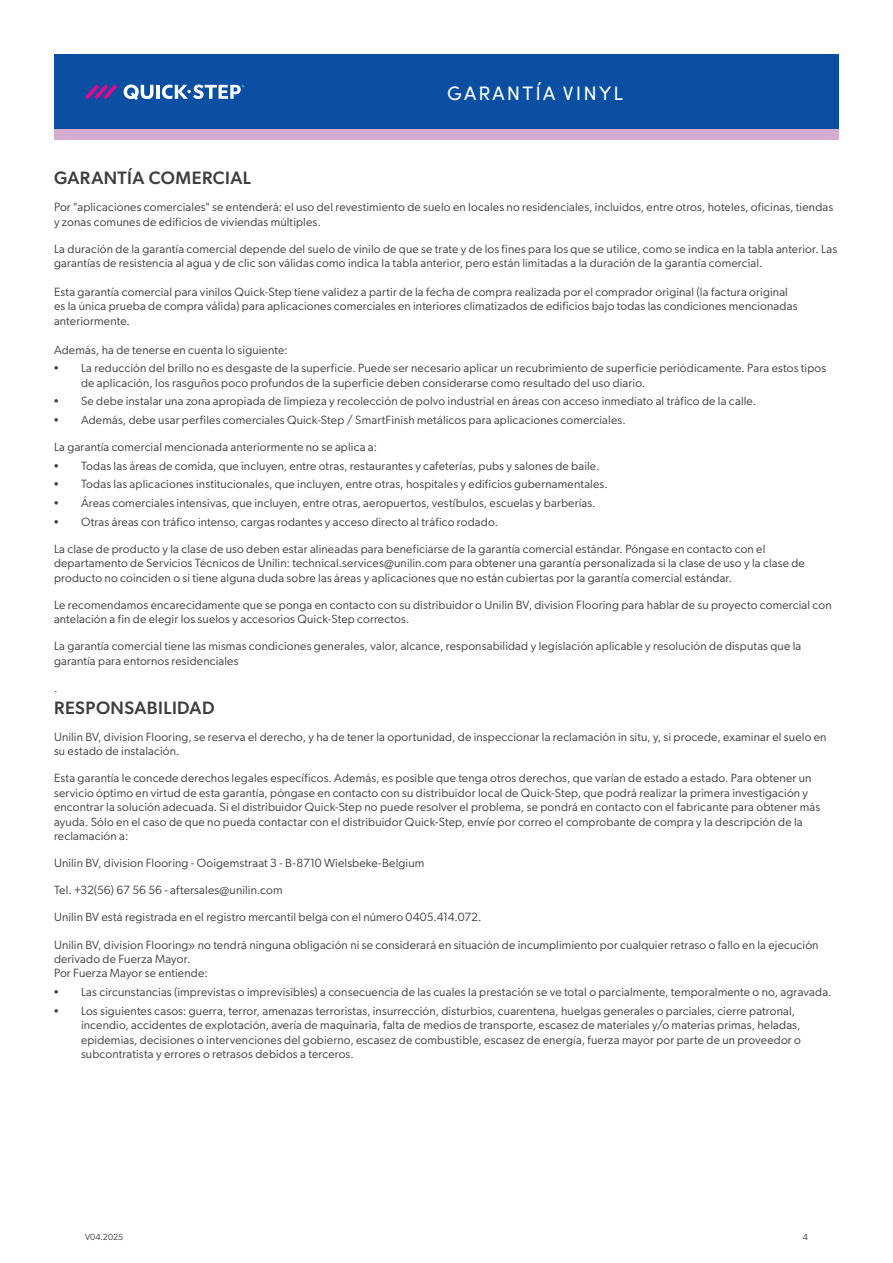
<style>
.page{position:relative;width:893px;height:1263px;background:#fff}
.page>*{position:absolute;margin:0;border:0;box-sizing:border-box;transform-origin:0 0}
.t1{font:19.5px "Sofia Pro";letter-spacing:.11em;color:#fff}
.Titel{font:500 18px "Gibson";letter-spacing:.02em;color:#3e3e3f}
.Body{font:12px/14.4px "Gibson";letter-spacing:.01em;color:#3e3e3f}
.t2{font:9px "Gibson";color:#3e3e3f}
</style>
<div class="page">
<div style="left:54px;top:54px;width:785px;height:75px;background:#0a4fa2"></div>
<div style="left:54px;top:129px;width:785px;height:11px;background:#d4add0"></div>
<svg style="left:85px;top:84px;width:32px;height:15px"></svg>
<svg style="left:124px;top:85px;width:29px;height:15px"></svg>
<hr style="left:156px;top:85px;width:4px;height:14px;background:#fff">
<svg style="left:162px;top:85px;width:82px;height:14px"></svg>
<h1 class="t1" style="left:447px;top:79px;width:177px">GARANTÍA VINYL</h1>
<p class="Titel" style="left:54px;top:165px;width:199px">GARANTÍA COMERCIAL</p>
<p class="Body" style="left:54px;top:199px;width:781px">Por "aplicaciones comerciales" se entenderá: el uso del revestimiento de suelo en locales no residenciales, incluidos, entre otros, hoteles, oficinas, tiendas y zonas comunes de edificios de viviendas múltiples.</p>
<p class="Body" style="left:54px;top:241px;width:785px">La duración de la garantía comercial depende del suelo de vinilo de que se trate y de los fines para los que se utilice, como se indica en la tabla anterior. Las garantías de resistencia al agua y de clic son válidas como indica la tabla anterior, pero están limitadas a la duración de la garantía comercial.</p>
<p class="Body" style="left:54px;top:284px;width:745px">Esta garantía comercial para vinilos Quick-Step tiene validez a partir de la fecha de compra realizada por el comprador original (la factura original es la única prueba de compra válida) para aplicaciones comerciales en interiores climatizados de edificios bajo todas las condiciones mencionadas anteriormente.</p>
<p class="Body" style="left:54px;top:342px;width:235px">Además, ha de tenerse en cuenta lo siguiente:</p>
<p class="Body" style="left:81px;top:360px;width:747px;text-indent:-27px">• La reducción del brillo no es desgaste de la superficie. Puede ser necesario aplicar un recubrimiento de superficie periódicamente. Para estos tipos de aplicación, los rasguños poco profundos de la superficie deben considerarse como resultado del uso diario.</p>
<p class="Body" style="left:54px;top:393px;width:704px">• Se debe instalar una zona apropiada de limpieza y recolección de polvo industrial en áreas con acceso inmediato al tráfico de la calle.</p>
<p class="Body" style="left:54px;top:412px;width:573px">• Además, debe usar perfiles comerciales Quick-Step / SmartFinish metálicos para aplicaciones comerciales.</p>
<p class="Body" style="left:54px;top:439px;width:325px">La garantía comercial mencionada anteriormente no se aplica a:</p>
<p class="Body" style="left:54px;top:458px;width:547px">• Todas las áreas de comida, que incluyen, entre otras, restaurantes y cafeterías, pubs y salones de baile.</p>
<p class="Body" style="left:54px;top:476px;width:555px">• Todas las aplicaciones institucionales, que incluyen, entre otras, hospitales y edificios gubernamentales.</p>
<p class="Body" style="left:54px;top:495px;width:543px">• Áreas comerciales intensivas, que incluyen, entre otras, aeropuertos, vestíbulos, escuelas y barberías.</p>
<p class="Body" style="left:54px;top:514px;width:446px">• Otras áreas con tráfico intenso, cargas rodantes y acceso directo al tráfico rodado.</p>
<p class="Body" style="left:54px;top:541px;width:752px">La clase de producto y la clase de uso deben estar alineadas para beneficiarse de la garantía comercial estándar. Póngase en contacto con el departamento de Servicios Técnicos de Unilin: technical.services@unilin.com para obtener una garantía personalizada si la clase de uso y la clase de producto no coinciden o si tiene alguna duda sobre las áreas y aplicaciones que no están cubiertas por la garantía comercial estándar.</p>
<p class="Body" style="left:54px;top:597px;width:779px">Le recomendamos encarecidamente que se ponga en contacto con su distribuidor o Unilin BV, division Flooring para hablar de su proyecto comercial con antelación a fin de elegir los suelos y accesorios Quick-Step correctos.</p>
<p class="Body" style="left:54px;top:638px;width:749px">La garantía comercial tiene las mismas condiciones generales, valor, alcance, responsabilidad y legislación aplicable y resolución de disputas que la garantía para entornos residenciales</p>
<p class="Body" style="left:54px;top:680px;width:5px">.</p>
<p class="Titel" style="left:54px;top:695px;width:162px">RESPONSABILIDAD</p>
<p class="Body" style="left:54px;top:729px;width:774px">Unilin BV, division Flooring, se reserva el derecho, y ha de tener la oportunidad, de inspeccionar la reclamación in situ, y, si procede, examinar el suelo en su estado de instalación.</p>
<p class="Body" style="left:54px;top:770px;width:768px">Esta garantía le concede derechos legales específicos. Además, es posible que tenga otros derechos, que varían de estado a estado. Para obtener un servicio óptimo en virtud de esta garantía, póngase en contacto con su distribuidor local de Quick-Step, que podrá realizar la primera investigación y encontrar la solución adecuada. Si el distribuidor Quick-Step no puede resolver el problema, se pondrá en contacto con el fabricante para obtener más ayuda. Sólo en el caso de que no pueda contactar con el distribuidor Quick-Step, envíe por correo el comprobante de compra y la descripción de la reclamación a:</p>
<p class="Body" style="left:54px;top:855px;width:372px">Unilin BV, division Flooring - Ooigemstraat 3 - B-8710 Wielsbeke-Belgium</p>
<p class="Body" style="left:54px;top:882px;width:230px">Tel. +32(56) 67 56 56 - aftersales@unilin.com</p>
<p class="Body" style="left:54px;top:909px;width:429px">Unilin BV está registrada en el registro mercantil belga con el número 0405.414.072.</p>
<p class="Body" style="left:54px;top:936px;width:766px">Unilin BV, division Flooring» no tendrá ninguna obligación ni se considerará en situación de incumplimiento por cualquier retraso o fallo en la ejecución derivado de Fuerza Mayor.<br>Por Fuerza Mayor se entiende:</p>
<p class="Body" style="left:54px;top:984px;width:779px">• Las circunstancias (imprevistas o imprevisibles) a consecuencia de las cuales la prestación se ve total o parcialmente, temporalmente o no, agravada.</p>
<p class="Body" style="left:81px;top:1003px;width:721px;text-indent:-27px">• Los siguientes casos: guerra, terror, amenazas terroristas, insurrección, disturbios, cuarentena, huelgas generales o parciales, cierre patronal, incendio, accidentes de explotación, avería de maquinaria, falta de medios de transporte, escasez de materiales y/o materias primas, heladas, epidemias, decisiones o intervenciones del gobierno, escasez de combustible, escasez de energía, fuerza mayor por parte de un proveedor o subcontratista y errores o retrasos debidos a terceros.</p>
<p class="t2" style="left:85px;top:1231px;width:40px">V04.2025</p>
<p class="t2" style="left:803px;top:1230px;width:7px">4</p>
</div>
